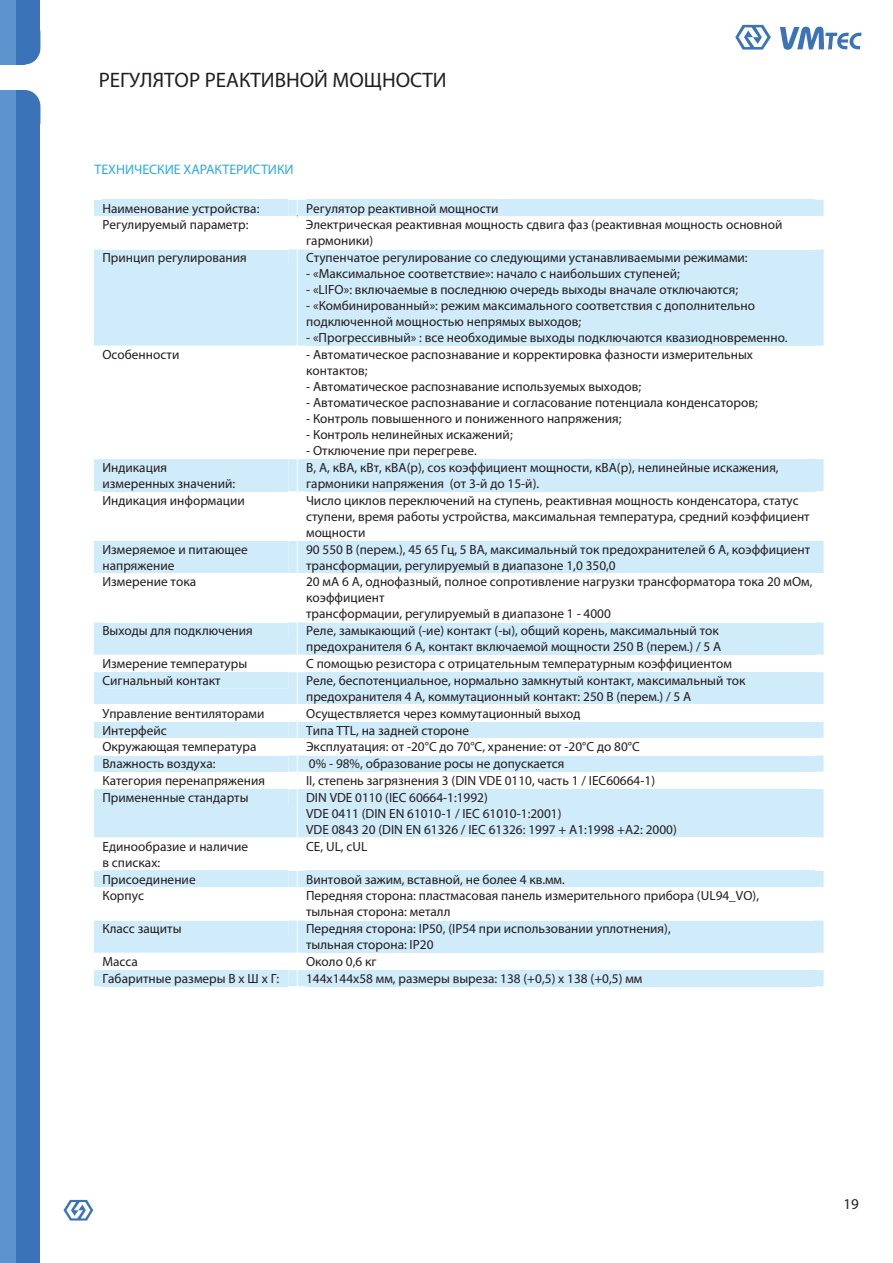
<style>
.page{position:relative;width:893px;height:1263px;background:#fff}
.page>*{position:absolute;margin:0;border:0;box-sizing:border-box;transform-origin:0 0}
.t1{font:italic 700 21px "Pragmatica C";color:#221e1f}
.t2{font:700 15px "Pragmatica C";color:#221e1f}
.t3{font:13.8px "Myriad Pro";color:#2baae2}
.t4{font:13.35px/16px "Myriad Pro";color:#211d1e}
</style>
<div class="page">
<svg style="left:63px;top:1200px;width:30px;height:21px"></svg>
<div style="left:10px;top:0;width:30px;height:47px;background:#3b73b9"></div>
<svg style="left:15px;top:16px;width:25px;height:48px"></svg>
<div style="left:9px;top:39px;width:15px;height:25px;background:#3b73b9"></div>
<div style="left:0;top:0;width:15px;height:64px;background:#5c94ce"></div>
<div style="left:10px;top:108px;width:30px;height:1155px;background:linear-gradient(to bottom,#3b73b9,#3b73b9)"></div>
<svg style="left:15px;top:90px;width:25px;height:48px"></svg>
<div style="left:9px;top:90px;width:15px;height:26px;background:#3b73b9"></div>
<div style="left:0;top:90px;width:15px;height:1173px;background:#5c94ce"></div>
<svg style="left:735px;top:25px;width:35px;height:25px"></svg>
<svg style="left:780px;top:27px;width:81px;height:23px"></svg>
<div style="left:94px;top:200px;width:729px;height:16px;background:#d0ebf9"></div>
<div style="left:306px;top:200px;width:508px;height:16px;background:#d0ebf9"></div>
<div style="left:94px;top:250px;width:203px;height:96px;background:#d0ebf9"></div>
<div style="left:102px;top:250px;width:186px;height:16px;background:#d0ebf9"></div>
<div style="left:298px;top:250px;width:525px;height:96px;background:#d0ebf9"></div>
<div style="left:306px;top:250px;width:508px;height:16px;background:#d0ebf9"></div>
<div style="left:306px;top:266px;width:508px;height:15px;background:#d0ebf9"></div>
<div style="left:306px;top:281px;width:508px;height:17px;background:#d0ebf9"></div>
<div style="left:306px;top:298px;width:508px;height:16px;background:#d0ebf9"></div>
<div style="left:306px;top:314px;width:508px;height:16px;background:#d0ebf9"></div>
<div style="left:306px;top:330px;width:508px;height:16px;background:#d0ebf9"></div>
<div style="left:94px;top:459px;width:729px;height:32px;background:#d0ebf9"></div>
<div style="left:306px;top:459px;width:508px;height:16px;background:#d0ebf9"></div>
<div style="left:306px;top:475px;width:508px;height:16px;background:#d0ebf9"></div>
<div style="left:94px;top:541px;width:729px;height:32px;background:#d0ebf9"></div>
<div style="left:306px;top:541px;width:508px;height:16px;background:#d0ebf9"></div>
<div style="left:306px;top:557px;width:508px;height:16px;background:#d0ebf9"></div>
<div style="left:94px;top:623px;width:729px;height:32px;background:#d0ebf9"></div>
<div style="left:306px;top:623px;width:508px;height:16px;background:#d0ebf9"></div>
<div style="left:306px;top:639px;width:508px;height:16px;background:#d0ebf9"></div>
<div style="left:94px;top:672px;width:729px;height:32px;background:#d0ebf9"></div>
<div style="left:306px;top:672px;width:508px;height:16px;background:#d0ebf9"></div>
<div style="left:306px;top:688px;width:508px;height:16px;background:#d0ebf9"></div>
<div style="left:94px;top:722px;width:729px;height:16px;background:#d0ebf9"></div>
<div style="left:306px;top:722px;width:508px;height:16px;background:#d0ebf9"></div>
<div style="left:94px;top:756px;width:729px;height:16px;background:#d0ebf9"></div>
<div style="left:306px;top:756px;width:508px;height:16px;background:#d0ebf9"></div>
<div style="left:94px;top:789px;width:729px;height:48px;background:#d0ebf9"></div>
<div style="left:306px;top:789px;width:508px;height:16px;background:#d0ebf9"></div>
<div style="left:306px;top:805px;width:508px;height:16px;background:#d0ebf9"></div>
<div style="left:306px;top:821px;width:508px;height:16px;background:#d0ebf9"></div>
<div style="left:94px;top:871px;width:729px;height:16px;background:#d0ebf9"></div>
<div style="left:306px;top:871px;width:508px;height:16px;background:#d0ebf9"></div>
<div style="left:94px;top:921px;width:729px;height:32px;background:#d0ebf9"></div>
<div style="left:306px;top:921px;width:508px;height:16px;background:#d0ebf9"></div>
<div style="left:306px;top:937px;width:508px;height:16px;background:#d0ebf9"></div>
<div style="left:94px;top:970px;width:729px;height:16px;background:#d0ebf9"></div>
<div style="left:306px;top:970px;width:508px;height:16px;background:#d0ebf9"></div>
<h1 class="t1" style="left:99px;top:67px;width:349px">РЕГУЛЯТОР РЕАКТИВНОЙ МОЩНОСТИ</h1>
<p class="t3" style="left:94px;top:161px;width:201px">ТЕХНИЧЕСКИЕ ХАРАКТЕРИСТИКИ</p>
<p class="t4" style="left:102px;top:200px;width:158px">Наименование устройства:</p>
<p class="t4" style="left:306px;top:200px;width:194px">Регулятор реактивной мощности</p>
<p class="t4" style="left:102px;top:217px;width:147px">Регулируемый параметр:</p>
<p class="t4" style="left:306px;top:217px;width:478px">Электрическая реактивная мощность сдвига фаз (реактивная мощность основной гармоники)</p>
<p class="t4" style="left:102px;top:250px;width:146px">Принцип регулирования</p>
<p class="t4" style="left:306px;top:250px;width:443px">Ступенчатое регулирование со следующими устанавливаемыми режимами:</p>
<p class="t4" style="left:306px;top:266px;width:375px">- «Максимальное соответствие»: начало с наибольших ступеней;</p>
<p class="t4" style="left:306px;top:282px;width:433px">- «LIFO»: включаемые в последнюю очередь выходы вначале отключаются;</p>
<p class="t4" style="left:306px;top:298px;width:450px">- «Комбинированный»: режим максимального соответствия с дополнительно подключенной мощностью непрямых выходов;</p>
<p class="t4" style="left:306px;top:330px;width:483px">- «Прогрессивный» : все необходимые выходы подключаются квазиодновременно.</p>
<p class="t4" style="left:102px;top:346px;width:78px">Особенности</p>
<p class="t4" style="left:306px;top:346px;width:448px">- Автоматическое распознавание и корректировка фазности измерительных контактов;</p>
<p class="t4" style="left:306px;top:378px;width:336px">- Автоматическое распознавание используемых выходов;</p>
<p class="t4" style="left:306px;top:394px;width:453px">- Автоматическое распознавание и согласование потенциала конденсаторов;</p>
<p class="t4" style="left:306px;top:410px;width:317px">- Контроль повышенного и пониженного напряжения;</p>
<p class="t4" style="left:306px;top:426px;width:208px">- Контроль нелинейных искажений;</p>
<p class="t4" style="left:306px;top:442px;width:172px">- Отключение при перегреве.</p>
<p class="t4" style="left:102px;top:459px;width:134px">Индикация измеренных значений:</p>
<p class="t4" style="left:306px;top:459px;width:474px">В, А, кВА, кВт, кВА(р), cos коэффициент мощности, кВА(р), нелинейные искажения, гармоники напряжения (от 3-й до 15-й).</p>
<p class="t4" style="left:102px;top:492px;width:144px">Индикация информации</p>
<p class="t4" style="left:306px;top:492px;width:505px">Число циклов переключений на ступень, реактивная мощность конденсатора, статус ступени, время работы устройства, максимальная температура, средний коэффициент мощности</p>
<p class="t4" style="left:102px;top:541px;width:147px">Измеряемое и питающее напряжение</p>
<p class="t4" style="left:306px;top:541px;width:505px">90 550 В (перем.), 45 65 Гц, 5 ВА, максимальный ток предохранителей 6 А, коэффициент трансформации, регулируемый в диапазоне 1,0 350,0</p>
<p class="t4" style="left:102px;top:574px;width:95px">Измерение тока</p>
<p class="t4" style="left:306px;top:574px;width:508px">20 мА 6 А, однофазный, полное сопротивление нагрузки трансформатора тока 20 мОм, коэффициент<br>трансформации, регулируемый в диапазоне 1 - 4000</p>
<p class="t4" style="left:102px;top:623px;width:152px">Выходы для подключения</p>
<p class="t4" style="left:306px;top:623px;width:417px">Реле, замыкающий (-ие) контакт (-ы), общий корень, максимальный ток предохранителя 6 А, контакт включаемой мощности 250 В (перем.) / 5 А</p>
<p class="t4" style="left:102px;top:655px;width:146px">Измерение температуры</p>
<p class="t4" style="left:306px;top:655px;width:427px">С помощью резистора с отрицательным температурным коэффициентом</p>
<p class="t4" style="left:102px;top:672px;width:120px">Сигнальный контакт</p>
<p class="t4" style="left:306px;top:672px;width:441px">Реле, беспотенциальное, нормально замкнутый контакт, максимальный ток предохранителя 4 А, коммутационный контакт: 250 В (перем.) / 5 А</p>
<p class="t4" style="left:102px;top:705px;width:163px">Управление вентиляторами</p>
<p class="t4" style="left:306px;top:705px;width:276px">Осуществляется через коммутационный выход</p>
<p class="t4" style="left:102px;top:722px;width:66px">Интерфейс</p>
<p class="t4" style="left:306px;top:722px;width:164px">Типа TTL, на задней стороне</p>
<p class="t4" style="left:102px;top:739px;width:156px">Окружающая температура</p>
<p class="t4" style="left:306px;top:739px;width:335px">Эксплуатация: от -20°C до 70°C, хранение: от -20°C до 80°C</p>
<p class="t4" style="left:102px;top:756px;width:115px">Влажность воздуха:</p>
<p class="t4" style="left:309px;top:756px;width:257px">0% - 98%, образование росы не допускается</p>
<p class="t4" style="left:102px;top:772px;width:164px">Категория перенапряжения</p>
<p class="t4" style="left:306px;top:772px;width:350px">II, степень загрязнения 3 (DIN VDE 0110, часть 1 / IEC60664-1)</p>
<p class="t4" style="left:102px;top:789px;width:148px">Примененные стандарты</p>
<p class="t4" style="left:306px;top:789px;width:372px">DIN VDE 0110 (IEC 60664-1:1992)<br>VDE 0411 (DIN EN 61010-1 / IEC 61010-1:2001)<br>VDE 0843 20 (DIN EN 61326 / IEC 61326: 1997 + A1:1998 +A2: 2000)</p>
<p class="t4" style="left:102px;top:838px;width:147px">Единообразие и наличие в списках:</p>
<p class="t4" style="left:306px;top:838px;width:63px">CE, UL, cUL</p>
<p class="t4" style="left:102px;top:871px;width:95px">Присоединение</p>
<p class="t4" style="left:306px;top:871px;width:260px">Винтовой зажим, вставной, не более 4 кв.мм.</p>
<p class="t4" style="left:102px;top:888px;width:43px">Корпус</p>
<p class="t4" style="left:306px;top:888px;width:454px">Передняя сторона: пластмасовая панель измерительного прибора (UL94_VO), тыльная сторона: металл</p>
<p class="t4" style="left:102px;top:921px;width:81px">Класс защиты</p>
<p class="t4" style="left:306px;top:921px;width:366px">Передняя сторона: IP50, (IP54 при использовании уплотнения), тыльная сторона: IP20</p>
<p class="t4" style="left:102px;top:953px;width:37px">Масса</p>
<p class="t4" style="left:306px;top:953px;width:72px">Около 0,6 кг</p>
<p class="t4" style="left:102px;top:970px;width:178px">Габаритные размеры В х Ш х Г:</p>
<p class="t4" style="left:306px;top:970px;width:337px">144х144х58 мм, размеры выреза: 138 (+0,5) х 138 (+0,5) мм</p>
<p class="t2" style="left:843px;top:1195px;width:17px">19</p>
</div>
